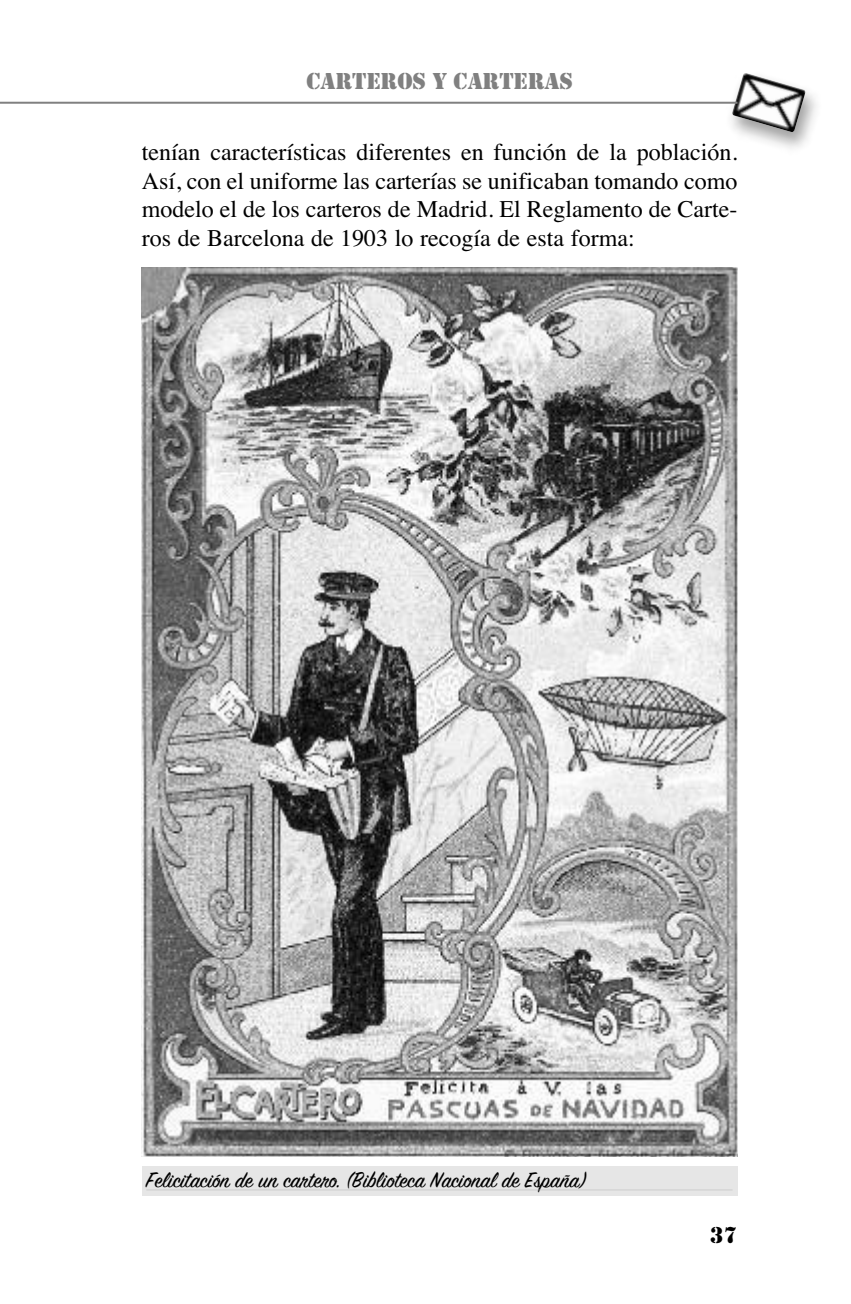
<style>
.page{position:relative;width:851px;height:1304px;background:#fff}
.page>*{position:absolute;margin:0;border:0;box-sizing:border-box;transform-origin:0 0}
.t1{font:24px/28.8px "Times";color:#000;text-align:justify}
.t2{font:24px "Sign Painter House Script";color:#000}
.t3{font:24px "Stencil";color:#808080}
.t4{font:24px "Stencil";color:#000}
</style>
<div class="page">
<img style="left:731px;top:73px;width:74px;height:59px">
<img style="left:142px;top:268px;width:595px;height:889px">
<div style="left:142px;top:1167px;width:595px;height:29px;background:#e6e6e6"></div>
<hr style="left:146px;top:1189px;width:586px;height:1px;background:#d8d8d8">
<hr style="left:0;top:102px;width:737px;height:2px;background:#808080">
<p class="t3" style="left:306px;top:67px;width:268px">CARTEROS Y CARTERAS</p>
<p class="t1" style="left:142px;top:137px;width:597px">tenían características diferentes en función de la población.<br>Así, con el uniforme las carterías se unificaban tomando como modelo el de los carteros de Madrid. El Reglamento de Carte&shy;ros de Barcelona de 1903 lo recogía de esta forma:</p>
<p class="t2" style="left:146px;top:1165px;width:440px">Felicitación de un cartero. (Biblioteca Nacional de España)</p>
<p class="t4" style="left:709px;top:1221px;width:29px">37</p>
</div>
